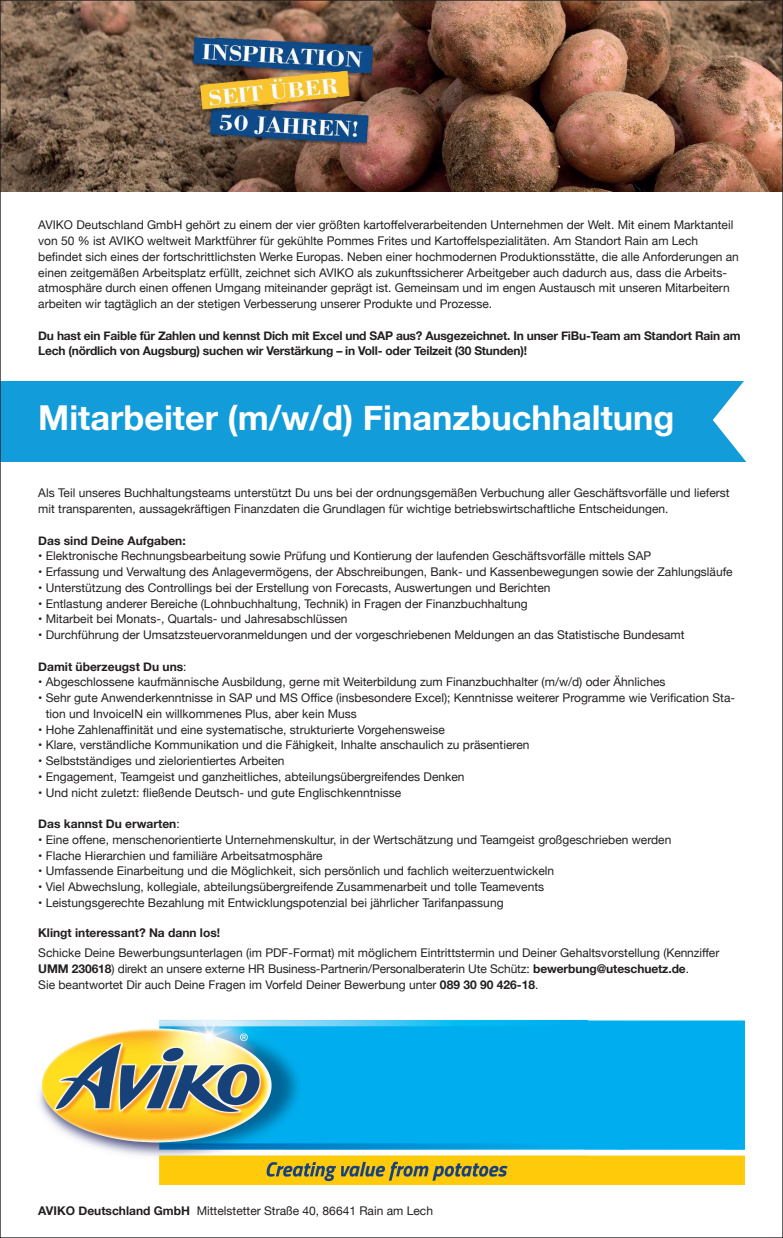
<style>
.page{position:relative;width:783px;height:1238px;background:#fff}
.page>*{position:absolute;margin:0;border:0;box-sizing:border-box;transform-origin:0 0}
.t1{font:700 34.35px "Helvetica Neue";color:#fff}
.t2{font:12px/15.8px "Helvetica Neue";color:#231f20}
.t3{font:700 12px/15.8px "Helvetica Neue";letter-spacing:-.02em;color:#231f20}
.t4{font:700 12px "Helvetica Neue";color:#231f20}
.s1{font-weight:400}
.s2{font-weight:700}
</style>
<div class="page">
<img style="left:2px;top:2px;width:778px;height:190px">
<div style="left:0;top:380px;width:777px;height:81px;background:#129cd9"></div>
<svg style="left:712px;top:380px;width:65px;height:82px"></svg>
<img style="left:591px;top:1020px;width:75px;height:164px">
<img style="left:39px;top:1020px;width:552px;height:164px">
<img style="left:666px;top:1020px;width:78px;height:164px">
<p class="t2" style="left:38px;top:218px;width:702px">AVIKO Deutschland GmbH gehört zu einem der vier größten kartoffelverarbeitenden Unternehmen der Welt. Mit einem Marktanteil von 50 % ist AVIKO weltweit Marktführer für gekühlte Pommes Frites und Kartoffelspezialitäten. Am Standort Rain am Lech befindet sich eines der fortschrittlichsten Werke Europas. Neben einer hochmodernen Produktionsstätte, die alle Anforderungen an einen zeitgemäßen Arbeitsplatz erfüllt, zeichnet sich AVIKO als zukunftssicherer Arbeitgeber auch dadurch aus, dass die Arbeits&shy;atmosphäre durch einen offenen Umgang miteinander geprägt ist. Gemeinsam und im engen Austausch mit unseren Mitarbeitern arbeiten wir tagtäglich an der stetigen Verbesserung unserer Produkte und Prozesse.</p>
<p class="t3" style="left:38px;top:328px;width:703px">Du hast ein Faible für Zahlen und kennst Dich mit Excel und SAP aus? Ausgezeichnet. In unser FiBu-Team am Standort Rain am<br>Lech (nördlich von Augsburg) suchen wir Verstärkung – in Voll- oder Teilzeit (30 Stunden)!</p>
<h1 class="t1" style="left:38px;top:390px;width:637px">Mitarbeiter (m/w/d) Finanzbuchhaltung</h1>
<p class="t2" style="left:38px;top:486px;width:692px">Als Teil unseres Buchhaltungsteams unterstützt Du uns bei der ordnungsgemäßen Verbuchung aller Geschäftsvorfälle und lieferst mit transparenten, aussagekräftigen Finanzdaten die Grundlagen für wichtige betriebswirtschaftliche Entscheidungen.</p>
<p class="t4" style="left:38px;top:531px;width:149px">Das sind Deine Aufgaben:</p>
<p class="t2" style="left:38px;top:549px;width:614px">• Elektronische Rechnungsbearbeitung sowie Prüfung und Kontierung der laufenden Geschäftsvorfälle mittels SAP</p>
<p class="t2" style="left:38px;top:564px;width:695px">• Erfassung und Verwaltung des Anlagevermögens, der Abschreibungen, Bank- und Kassenbewegungen sowie der Zahlungsläufe</p>
<p class="t2" style="left:38px;top:580px;width:513px">• Unterstützung des Controllings bei der Erstellung von Forecasts, Auswertungen und Berichten</p>
<p class="t2" style="left:38px;top:596px;width:490px">• Entlastung anderer Bereiche (Lohnbuchhaltung, Technik) in Fragen der Finanzbuchhaltung</p>
<p class="t2" style="left:38px;top:612px;width:310px">• Mitarbeit bei Monats-, Quartals- und Jahresabschlüssen</p>
<p class="t2" style="left:38px;top:627px;width:647px">• Durchführung der Umsatzsteuervoranmeldungen und der vorgeschriebenen Meldungen an das Statistische Bundesamt</p>
<p class="t4" style="left:38px;top:657px;width:150px">Damit überzeugst Du uns<span class="s1">:</span></p>
<p class="t2" style="left:38px;top:674px;width:628px">• Abgeschlossene kaufmännische Ausbildung, gerne mit Weiterbildung zum Finanzbuchhalter (m/w/d) oder Ähnliches</p>
<p class="t2" style="left:46px;top:690px;width:690px;text-indent:-8px">• Sehr gute Anwenderkenntnisse in SAP und MS Office (insbesondere Excel); Kenntnisse weiterer Programme wie Verification Sta&shy;tion und InvoiceIN ein willkommenes Plus, aber kein Muss</p>
<p class="t2" style="left:38px;top:722px;width:408px">• Hohe Zahlenaffinität und eine systematische, strukturierte Vorgehensweise</p>
<p class="t2" style="left:38px;top:737px;width:492px">• Klare, verständliche Kommunikation und die Fähigkeit, Inhalte anschaulich zu präsentieren</p>
<p class="t2" style="left:38px;top:753px;width:247px">• Selbstständiges und zielorientiertes Arbeiten</p>
<p class="t2" style="left:38px;top:769px;width:427px">• Engagement, Teamgeist und ganzheitliches, abteilungsübergreifendes Denken</p>
<p class="t2" style="left:38px;top:785px;width:364px">• Und nicht zuletzt: fließende Deutsch- und gute Englischkenntnisse</p>
<p class="t4" style="left:38px;top:814px;width:143px">Das kannst Du erwarten<span class="s1">:</span></p>
<p class="t2" style="left:38px;top:832px;width:634px">• Eine offene, menschenorientierte Unternehmenskultur, in der Wertschätzung und Teamgeist großgeschrieben werden</p>
<p class="t2" style="left:38px;top:848px;width:286px">• Flache Hierarchien und familiäre Arbeitsatmosphäre</p>
<p class="t2" style="left:38px;top:863px;width:517px">• Umfassende Einarbeitung und die Möglichkeit, sich persönlich und fachlich weiterzuentwickeln</p>
<p class="t2" style="left:38px;top:879px;width:507px">• Viel Abwechslung, kollegiale, abteilungsübergreifende Zusammenarbeit und tolle Teamevents</p>
<p class="t2" style="left:38px;top:895px;width:466px">• Leistungsgerechte Bezahlung mit Entwicklungspotenzial bei jährlicher Tarifanpassung</p>
<p class="t4" style="left:38px;top:923px;width:183px">Klingt interessant? Na dann los!</p>
<p class="t2" style="left:38px;top:945px;width:682px">Schicke Deine Bewerbungsunterlagen (im PDF-Format) mit möglichem Eintrittstermin und Deiner Gehaltsvorstellung (Kennziffer<br><span class="s2">UMM 230618</span>) direkt an unsere externe HR Business-Partnerin/Personalberaterin Ute Schütz: <span class="s2">bewerbung@uteschuetz.de</span>.<br>Sie beantwortet Dir auch Deine Fragen im Vorfeld Deiner Bewerbung unter <span class="s2">089 30 90 426-18</span>.</p>
<p class="t2" style="left:38px;top:1203px;width:396px"><span class="s2">AVIKO Deutschland GmbH</span> Mittelstetter Straße 40, 86641 Rain am Lech</p>
</div>
